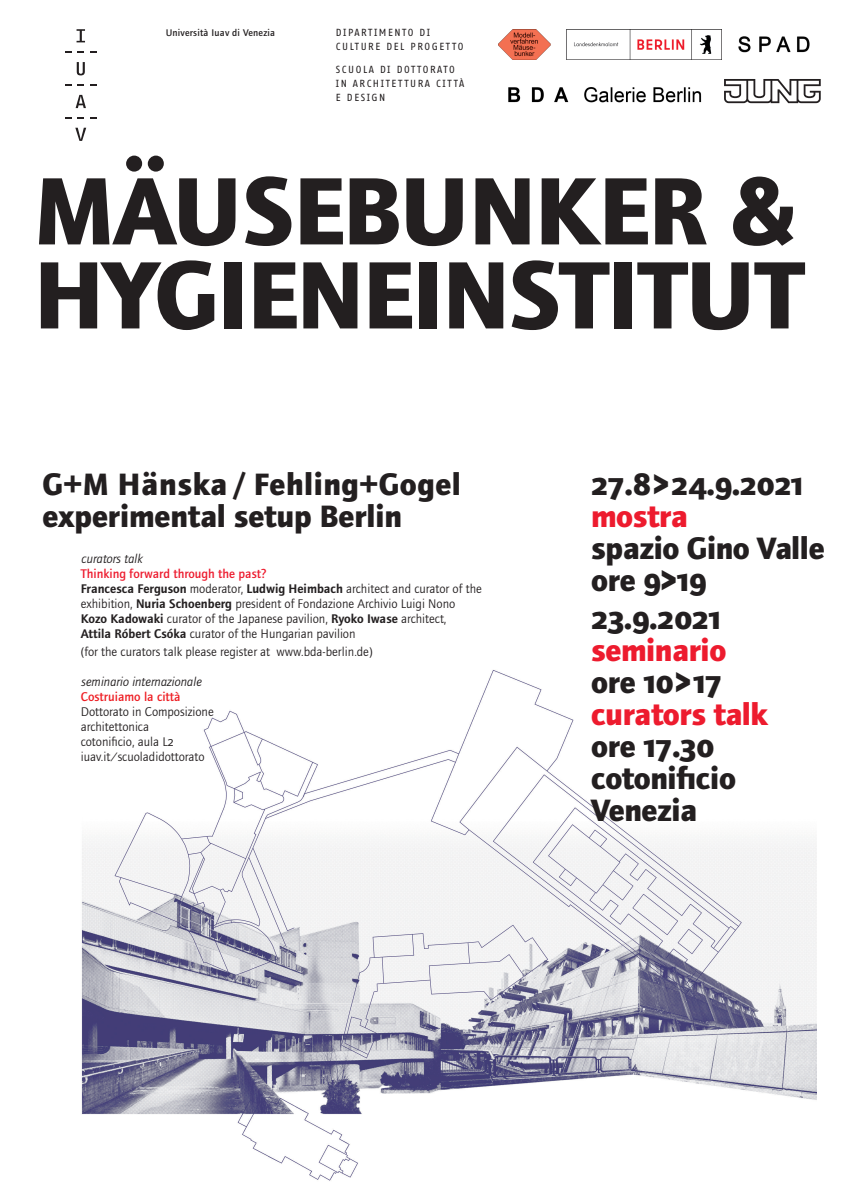
<style>
.page{position:relative;width:842px;height:1191px;background:#fff}
.page>*{position:absolute;margin:0;border:0;box-sizing:border-box;transform-origin:0 0}
.TITOLO{font:700 99px/84px "Foundry Journal";letter-spacing:-.01em;color:#231f20}
.SOTTOTITOLO___INFO{font:700 32px/32px "Foundry Journal SC";letter-spacing:-.01em;color:#231f20}
.SOTTOTITOLO___INFO-2{font:700 32px "Foundry Journal";letter-spacing:-.005em;color:#231f20}
.SOTTOTITOLO___INFO-3{font:700 32px "Foundry Journal";letter-spacing:.02em;color:#231f20}
.SOTTOTITOLO___INFO-4{font:700 32px "Foundry Journal";letter-spacing:-.01em;color:#ed1b2e}
.TESTO_piccolo{font:13px/15px "Foundry Journal";color:#231f20}
.TESTO_piccolo-2{font:italic 13px "Foundry Journal";color:#231f20}
.TESTO_piccolo-3{font:500 13px "Foundry Journal";color:#ed1b2e}
.TESTO_piccolo-4{font:500 13px "Foundry Journal";color:#ee1d23}
.INTESTAZIONE_maiusco{font:10px "Fago Office Sans";letter-spacing:.15em;color:#231f20}
.INTESTAZIONE_iuav{font:500 10px "Foundry Journal";letter-spacing:.02em;color:#231f20}
.s1{font-weight:600}
.s2{font-family:"Foundry Journal SC"}
.s3{font-family:"Foundry Journal";color:#ed1b2e}
.s4{font-family:"Foundry Journal"}
</style>
<div class="page">
<img style="left:81px;top:670px;width:736px;height:511px">
<svg style="left:77px;top:29px;width:8px;height:13px"></svg>
<svg style="left:65px;top:51px;width:7px;height:2px"></svg>
<svg style="left:78px;top:51px;width:6px;height:2px"></svg>
<svg style="left:90px;top:51px;width:6px;height:2px"></svg>
<svg style="left:77px;top:62px;width:8px;height:13px"></svg>
<svg style="left:65px;top:84px;width:7px;height:2px"></svg>
<svg style="left:78px;top:84px;width:6px;height:2px"></svg>
<svg style="left:90px;top:84px;width:6px;height:2px"></svg>
<svg style="left:76px;top:95px;width:10px;height:13px"></svg>
<svg style="left:65px;top:117px;width:7px;height:2px"></svg>
<svg style="left:78px;top:117px;width:6px;height:2px"></svg>
<svg style="left:90px;top:117px;width:6px;height:2px"></svg>
<svg style="left:75px;top:128px;width:11px;height:13px"></svg>
<img style="left:499px;top:29px;width:223px;height:31px">
<img style="left:508px;top:87px;width:194px;height:16px">
<img style="left:738px;top:36px;width:72px;height:17px">
<svg style="left:724px;top:79px;width:97px;height:24px"></svg>
<p class="INTESTAZIONE_iuav" style="left:166px;top:27px;width:111px">Università Iuav di Venezia</p>
<p class="INTESTAZIONE_maiusco" style="left:336px;top:27px;width:96px">DIPARTIMENTO DI</p>
<p class="INTESTAZIONE_maiusco" style="left:336px;top:41px;width:129px">CULTURE DEL PROGETTO</p>
<p class="INTESTAZIONE_maiusco" style="left:336px;top:64px;width:120px">SCUOLA DI DOTTORATO</p>
<p class="INTESTAZIONE_maiusco" style="left:336px;top:78px;width:130px">IN ARCHITETTURA CITTÀ</p>
<p class="INTESTAZIONE_maiusco" style="left:336px;top:92px;width:51px">E DESIGN</p>
<p class="TITOLO" style="left:34px;top:169px;width:772px">MÄUSEBUNKER &amp;<br>HYGIENEINSTITUT</p>
<p class="SOTTOTITOLO___INFO-3" style="left:43px;top:465px;width:420px">G+M Hänska / Fehling+Gogel</p>
<p class="SOTTOTITOLO___INFO-2" style="left:43px;top:497px;width:361px">experimental setup Berlin</p>
<p class="TESTO_piccolo-2" style="left:81px;top:551px;width:63px">curators talk</p>
<p class="TESTO_piccolo-3" style="left:81px;top:566px;width:187px">Thinking forward through the past?</p>
<p class="TESTO_piccolo" style="left:81px;top:581px;width:403px"><span class="s1">Francesca Ferguson</span> moderator, <span class="s1">Ludwig Heimbach</span> architect and curator of the exhibition, <span class="s1">Nuria Schoenberg</span> president of Fondazione Archivio Luigi Nono</p>
<p class="TESTO_piccolo" style="left:81px;top:611px;width:367px"><span class="s1">Kozo Kadowaki</span> curator of the Japanese pavilion, <span class="s1">Ryoko Iwase</span> architect,</p>
<p class="TESTO_piccolo" style="left:81px;top:626px;width:276px"><span class="s1">Attila Róbert Csóka</span> curator of the Hungarian pavilion</p>
<p class="TESTO_piccolo" style="left:81px;top:644px;width:293px">(for the curators talk please register at www.bda-berlin.de)</p>
<p class="TESTO_piccolo-2" style="left:81px;top:674px;width:122px">seminario internazionale</p>
<p class="TESTO_piccolo-4" style="left:81px;top:689px;width:101px">Costruiamo la città</p>
<p class="TESTO_piccolo" style="left:81px;top:704px;width:134px">Dottorato in Composizione</p>
<p class="TESTO_piccolo" style="left:81px;top:719px;width:70px">architettonica</p>
<p class="TESTO_piccolo" style="left:81px;top:734px;width:94px">cotonificio, aula L<span class="s2">2</span></p>
<p class="TESTO_piccolo" style="left:81px;top:749px;width:125px">iuav.it/scuoladidottorato</p>
<p class="SOTTOTITOLO___INFO" style="left:591px;top:468px;width:214px">27.8&gt;24.9.2021 <span class="s3">mostra</span></p>
<p class="SOTTOTITOLO___INFO-2" style="left:591px;top:529px;width:235px">spazio Gino Valle</p>
<p class="SOTTOTITOLO___INFO" style="left:591px;top:564px;width:117px"><span class="s4">ore</span> 9&gt;19</p>
<p class="SOTTOTITOLO___INFO" style="left:591px;top:602px;width:137px">23.9.2021 <span class="s3">seminario</span></p>
<p class="SOTTOTITOLO___INFO" style="left:591px;top:666px;width:133px"><span class="s4">ore</span> 10&gt;17</p>
<p class="SOTTOTITOLO___INFO-4" style="left:591px;top:695px;width:178px">curators talk</p>
<p class="SOTTOTITOLO___INFO" style="left:591px;top:730px;width:125px"><span class="s4">ore</span> 17.30</p>
<p class="SOTTOTITOLO___INFO-2" style="left:591px;top:759px;width:146px">cotonificio</p>
<p class="SOTTOTITOLO___INFO-2" style="left:591px;top:791px;width:108px">Venezia</p>
</div>
